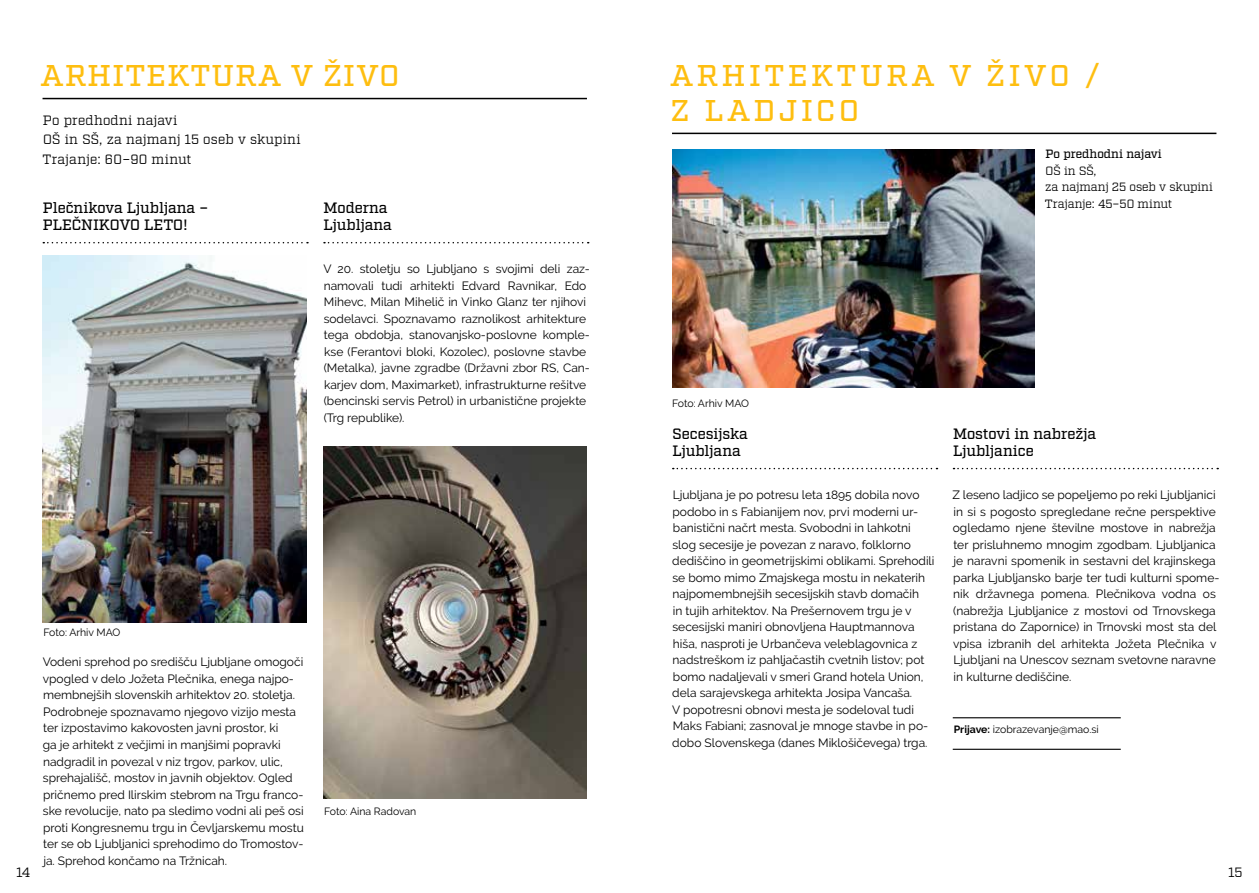
<style>
.page{position:relative;width:1259px;height:893px;background:#fff}
.page>*{position:absolute;margin:0;border:0;box-sizing:border-box;transform-origin:0 0}
.t1{font:500 30px/34.5px "Factoria";letter-spacing:.115em;color:#febe10}
.t2{font:500 30px "Factoria";letter-spacing:.04em;color:#febe10}
.t3{font:500 15px/16.5px "Factoria";letter-spacing:-.01em;color:#000}
.t4{font:13.5px/19.5px "Factoria";letter-spacing:.02em;color:#000}
.t5{font:12px/16.5px "Raleway";color:#000}
.t6{font:12px/16.5px "Factoria";color:#000}
.t7{font:500 12px "Factoria";color:#000}
.t8{font:10.5px "Raleway";color:#000}
.s1{font-weight:700}
</style>
<div class="page">
<svg style="left:43px;top:242px;width:265px;height:1px"></svg>
<svg style="left:324px;top:242px;width:265px;height:1px"></svg>
<hr style="left:43px;top:98px;width:544px;height:1px;background:#000">
<img style="left:323px;top:446px;width:264px;height:352px">
<img style="left:43px;top:255px;width:263px;height:367px">
<hr style="left:672px;top:133px;width:544px;height:1px;background:#000">
<img style="left:672px;top:149px;width:363px;height:238px">
<svg style="left:673px;top:468px;width:264px;height:1px"></svg>
<svg style="left:953px;top:468px;width:265px;height:1px"></svg>
<hr style="left:952px;top:717px;width:168px;height:1px;background:#000">
<hr style="left:952px;top:749px;width:168px;height:1px;background:#000">
<h1 class="t2" style="left:40px;top:58px;width:360px">ARHITEKTURA V ŽIVO</h1>
<p class="t4" style="left:42px;top:111px;width:260px">Po predhodni najavi<br>OŠ in SŠ, za najmanj 15 oseb v skupini<br>Trajanje: 60–90 minut</p>
<p class="t3" style="left:43px;top:200px;width:167px">Plečnikova Ljubljana –<br>PLEČNIKOVO LETO!</p>
<p class="t3" style="left:323px;top:200px;width:70px">Moderna<br>Ljubljana</p>
<p class="t5" style="left:323px;top:261px;width:268px">V 20. stoletju so Ljubljano s svojimi deli zaz&shy;namovali tudi arhitekti Edvard Ravnikar, Edo Mihevc, Milan Mihelič in Vinko Glanz ter njihovi sodelavci. Spoznavamo raznolikost arhitekture tega obdobja, stanovanjsko-poslovne komple&shy;kse (Ferantovi bloki, Kozolec), poslovne stavbe (Metalka), javne zgradbe (Državni zbor RS, Can&shy;karjev dom, Maximarket), infrastrukturne rešitve (bencinski servis Petrol) in urbanistične projekte (Trg republike).</p>
<h1 class="t1" style="left:670px;top:60px;width:431px">ARHITEKTURA V ŽIVO /<br>Z LADJICO</h1>
<p class="t8" style="left:672px;top:397px;width:79px">Foto: Arhiv MAO</p>
<p class="t7" style="left:1045px;top:147px;width:118px">Po predhodni najavi</p>
<p class="t6" style="left:1045px;top:163px;width:170px">OŠ in SŠ,<br>za najmanj 25 oseb v skupini<br>Trajanje: 45–50 minut</p>
<p class="t3" style="left:672px;top:426px;width:77px">Secesijska<br>Ljubljana</p>
<p class="t5" style="left:672px;top:487px;width:264px">Ljubljana je po potresu leta 1895 dobila novo podobo in s Fabianijem nov, prvi moderni ur&shy;banistični načrt mesta. Svobodni in lahkotni slog secesije je povezan z naravo, folklorno dediščino in geometrijskimi oblikami. Sprehodili se bomo mimo Zmajskega mostu in nekaterih najpomembnejših secesijskih stavb domačih<br>in tujih arhitektov. Na Prešernovem trgu je v secesijski maniri obnovljena Hauptmannova hiša, nasproti je Urbančeva veleblagovnica z nadstreškom iz pahljačastih cvetnih listov; pot bomo nadaljevali v smeri Grand hotela Union, dela sarajevskega arhitekta Josipa Vancaša.<br>V popotresni obnovi mesta je sodeloval tudi Maks Fabiani; zasnoval je mnoge stavbe in po&shy;dobo Slovenskega (danes Miklošičevega) trga.</p>
<p class="t3" style="left:953px;top:426px;width:145px">Mostovi in nabrežja<br>Ljubljanice</p>
<p class="t5" style="left:952px;top:487px;width:268px">Z leseno ladjico se popeljemo po reki Ljubljanici in si s pogosto spregledane rečne perspektive ogledamo njene številne mostove in nabrežja ter prisluhnemo mnogim zgodbam. Ljubljanica je naravni spomenik in sestavni del krajinskega parka Ljubljansko barje ter tudi kulturni spome&shy;nik državnega pomena. Plečnikova vodna os (nabrežja Ljubljanice z mostovi od Trnovskega pristana do Zapornice) in Trnovski most sta del vpisa izbranih del arhitekta Jožeta Plečnika v Ljubljani na Unescov seznam svetovne naravne in kulturne dediščine.</p>
<p class="t8" style="left:43px;top:627px;width:79px">Foto: Arhiv MAO</p>
<p class="t5" style="left:43px;top:654px;width:263px">Vodeni sprehod po središču Ljubljane omogoči vpogled v delo Jožeta Plečnika, enega najpo&shy;membnejših slovenskih arhitektov 20. stoletja.<br>Podrobneje spoznavamo njegovo vizijo mesta ter izpostavimo kakovosten javni prostor, ki<br>ga je arhitekt z večjimi in manjšimi popravki nadgradil in povezal v niz trgov, parkov, ulic, sprehajališč, mostov in javnih objektov. Ogled pričnemo pred Ilirskim stebrom na Trgu franco&shy;ske revolucije, nato pa sledimo vodni ali peš osi proti Kongresnemu trgu in Čevljarskemu mostu ter se ob Ljubljanici sprehodimo do Tromostov&shy;ja. Sprehod končamo na Tržnicah.</p>
<p class="t8" style="left:953px;top:723px;width:147px"><span class="s1">Prijave:</span> izobrazevanje@mao.si</p>
<p class="t8" style="left:324px;top:805px;width:94px">Foto: Aina Radovan</p>
<p class="t4" style="left:16px;top:863px;width:15px">14</p>
<p class="t4" style="left:1228px;top:863px;width:16px">15</p>
</div>
